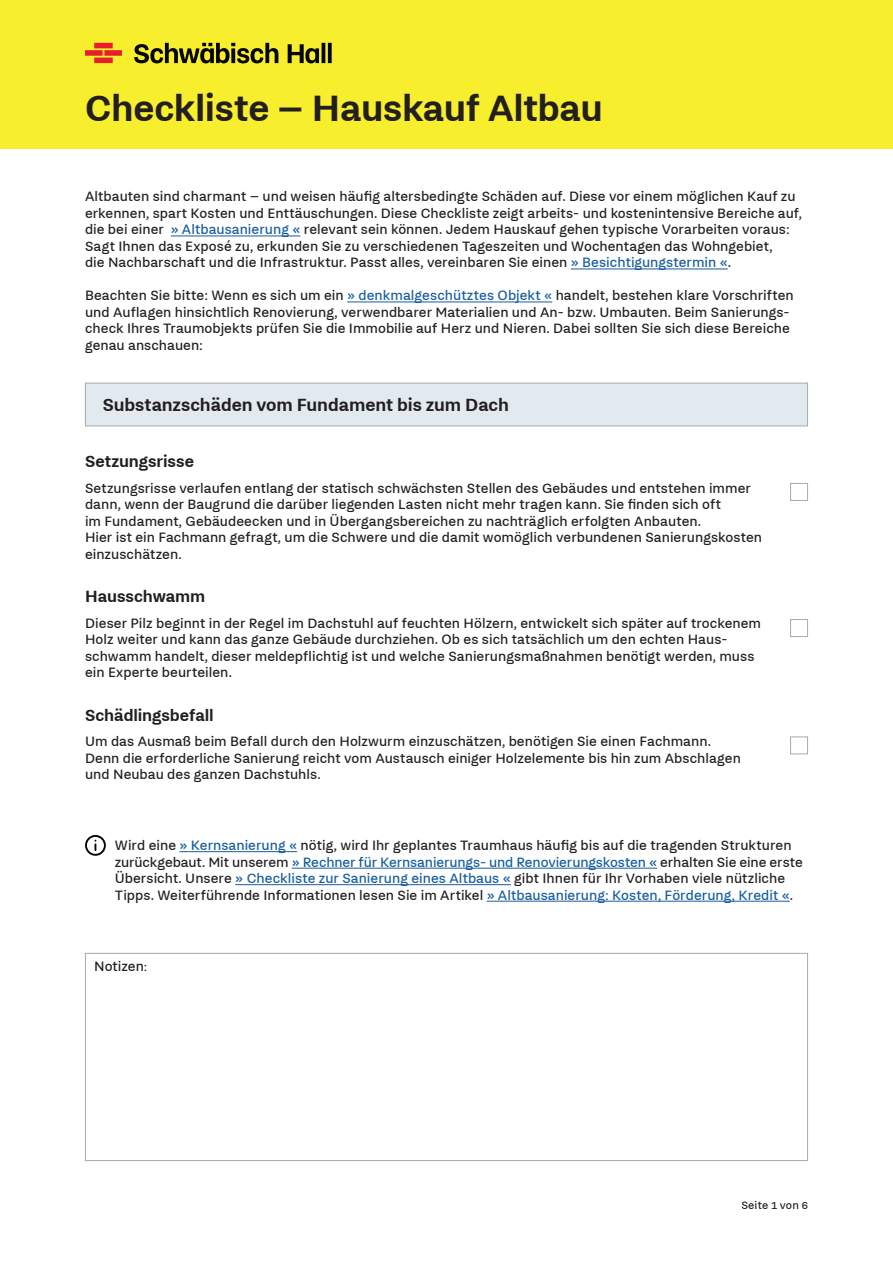
<style>
.page{position:relative;width:893px;height:1263px;background:#fff}
.page>*{position:absolute;margin:0;border:0;box-sizing:border-box;transform-origin:0 0}
.t1{font:700 40.5px "Fuchs";letter-spacing:-.01em;color:#231f20}
.t2{font:700 19.5px "Fuchs";letter-spacing:-.005em;color:#231f20}
.t3{font:700 18px "Fuchs";letter-spacing:-.005em;color:#231f20}
.t4{font:15px/16.5px "Fuchs";color:#231f20}
.t5{font:12px "Fuchs";letter-spacing:.01em;color:#231f20}
.s1{color:#175d9e}
.s2{font-size:13.5px}
</style>
<div class="page">
<div style="left:0;top:0;width:893px;height:149px;background:#f7ee2d"></div>
<svg style="left:134px;top:43px;width:144px;height:20px"></svg>
<svg style="left:288px;top:43px;width:44px;height:20px"></svg>
<svg style="left:85px;top:43px;width:37px;height:20px"></svg>
<hr style="left:171px;top:236px;width:129px;height:1px;background:#175d9e">
<hr style="left:571px;top:269px;width:157px;height:1px;background:#175d9e">
<hr style="left:347px;top:302px;width:205px;height:1px;background:#175d9e">
<div style="left:85px;top:383px;width:722px;height:43px;background:#e3eaef"></div>
<div style="left:85px;top:383px;width:723px;height:43px;border:1px solid #a1acb2"></div>
<div style="left:790px;top:483px;width:18px;height:18px;border:1px solid #a1acb2"></div>
<div style="left:790px;top:619px;width:18px;height:18px;border:1px solid #a1acb2"></div>
<div style="left:790px;top:736px;width:18px;height:18px;border:1px solid #a1acb2"></div>
<svg style="left:85px;top:835px;width:21px;height:21px"></svg>
<hr style="left:179px;top:851px;width:118px;height:1px;background:#175d9e">
<hr style="left:292px;top:868px;width:365px;height:1px;background:#175d9e">
<hr style="left:235px;top:884px;width:276px;height:1px;background:#175d9e">
<hr style="left:487px;top:901px;width:303px;height:1px;background:#175d9e">
<div style="left:85px;top:953px;width:723px;height:208px;border:1px solid #a1acb2"></div>
<h1 class="t1" style="left:85px;top:85px;width:520px">Checkliste – Hauskauf Altbau</h1>
<p class="t4" style="left:85px;top:188px;width:718px">Altbauten sind charmant – und weisen häufig altersbedingte Schäden auf. Diese vor einem möglichen Kauf zu erkennen, spart Kosten und Enttäuschungen. Diese Checkliste zeigt arbeits- und kostenintensive Bereiche auf, die bei einer <span class="s1">» Altbausanierung «</span> relevant sein können. Jedem Hauskauf gehen typische Vorarbeiten voraus:<br>Sagt Ihnen das Exposé zu, erkunden Sie zu verschiedenen Tageszeiten und Wochentagen das Wohngebiet,<br>die Nachbarschaft und die Infrastruktur. Passt alles, vereinbaren Sie einen <span class="s1">» Besichtigungstermin «</span>.</p>
<p class="t4" style="left:85px;top:287px;width:710px">Beachten Sie bitte: Wenn es sich um ein <span class="s1">» denkmalgeschütztes Objekt «</span> handelt, bestehen klare Vorschriften und Auflagen hinsichtlich Renovierung, verwendbarer Materialien und An- bzw. Umbauten. Beim Sanierungs&shy;check Ihres Traumobjekts prüfen Sie die Immobilie auf Herz und Nieren. Dabei sollten Sie sich diese Bereiche genau anschauen:</p>
<h2 class="t2" style="left:103px;top:394px;width:408px">Substanzschäden vom Fundament bis zum Dach</h2>
<p class="t3" style="left:85px;top:451px;width:110px">Setzungsrisse</p>
<p class="t4" style="left:85px;top:480px;width:678px">Setzungsrisse verlaufen entlang der statisch schwächsten Stellen des Gebäudes und entstehen immer dann, wenn der Baugrund die darüber liegenden Lasten nicht mehr tragen kann. Sie finden sich oft<br>im Fundament, Gebäudeecken und in Übergangsbereichen zu nachträglich erfolgten Anbauten.<br>Hier ist ein Fachmann gefragt, um die Schwere und die damit womöglich verbundenen Sanierungskosten einzuschätzen.</p>
<p class="t3" style="left:85px;top:586px;width:122px">Hausschwamm</p>
<p class="t4" style="left:85px;top:615px;width:678px">Dieser Pilz beginnt in der Regel im Dachstuhl auf feuchten Hölzern, entwickelt sich später auf trockenem Holz weiter und kann das ganze Gebäude durchziehen. Ob es sich tatsächlich um den echten Haus&shy;schwamm handelt, dieser meldepflichtig ist und welche Sanierungsmaßnahmen benötigt werden, muss ein Experte beurteilen.</p>
<p class="t3" style="left:85px;top:705px;width:130px">Schädlingsbefall</p>
<p class="t4" style="left:85px;top:733px;width:657px">Um das Ausmaß beim Befall durch den Holzwurm einzuschätzen, benötigen Sie einen Fachmann.<br>Denn die erforderliche Sanierung reicht vom Austausch einiger Holzelemente bis hin zum Abschlagen und Neubau des ganzen Dachstuhls.</p>
<p class="t4" style="left:115px;top:837px;width:689px">Wird eine <span class="s1">» Kernsanierung «</span> nötig, wird Ihr geplantes Traumhaus häufig bis auf die tragenden Strukturen zurückgebaut. Mit unserem <span class="s1">» Rechner für Kernsanierungs- und Renovierungskosten «</span> erhalten Sie eine erste Übersicht. Unsere <span class="s1">» Checkliste zur Sanierung eines Altbaus «</span> gibt Ihnen für Ihr Vorhaben viele nützliche Tipps. Weiterführende Informationen lesen Sie im Artikel <span class="s1">» Altbausanierung: Kosten, Förderung, Kredit «</span>.</p>
<p class="t4" style="left:94px;top:958px;width:54px">Notizen<span class="s2">:</span></p>
<p class="t5" style="left:741px;top:1198px;width:68px">Seite 1 von 6</p>
</div>
